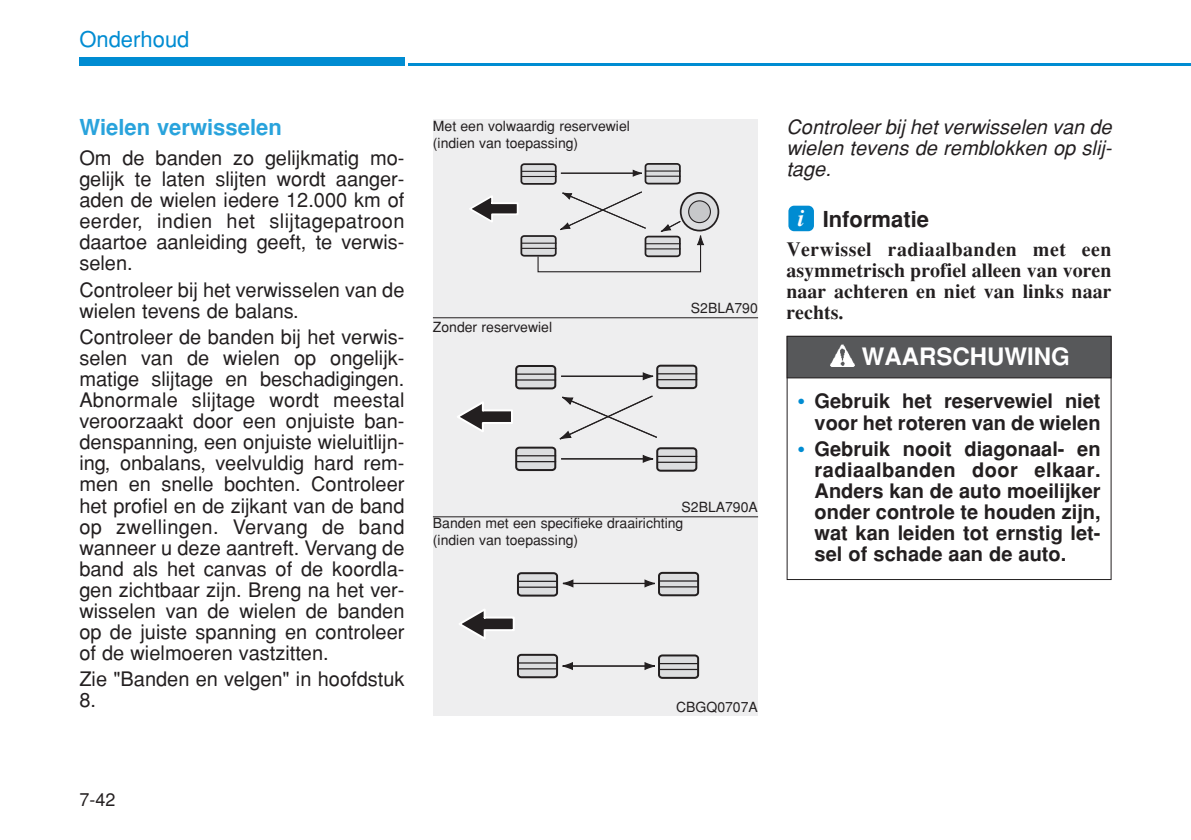
<style>
.page{position:relative;width:1191px;height:840px;background:#fff}
.page>*{position:absolute;margin:0;border:0;box-sizing:border-box;transform-origin:0 0}
.t1{font:700 24px "Helvetica Tr";color:#fff}
.t2{font:italic 700 23.8px "Times Tr";color:#fff}
.t3{font:700 22px "Helvetica Tr";color:#29a3dc}
.t4{font:700 22px "Helvetica Tr";color:#231f20}
.t5{font:22px "Helvetica Normal Tr";color:#008cd2}
.t6{font:20px/21px "Helvetica Normal Tr";color:#231f20;text-align:justify}
.t7{font:700 20px/21px "Helvetica Tr";color:#231f20;text-align:right}
.t8{font:700 20px/21px "Times Tr";color:#231f20;text-align:justify}
.t9{font:italic 20px/21px "Helvetica Normal Tr";color:#231f20;text-align:justify}
.t10{font:18px "Helvetica Normal Tr";color:#231f20}
.t11{font:14px/16.8px "Helvetica Normal Tr";color:#231f20}
.s1{font-size:22px;color:#008cd2}
</style>
<div class="page">
<div style="left:79px;top:57px;width:325px;height:8px;background:#008cd2"></div>
<hr style="left:408px;top:63px;width:782px;height:2px;background:#008cd2">
<div style="left:788px;top:205px;width:26px;height:26px;background:#008cd2;border-radius:6px"></div>
<div style="left:433px;top:119px;width:325px;height:198px;background:#eeeeef"></div>
<div style="left:521px;top:164px;width:35px;height:20px;background:#dcdddf;border-radius:3px"></div>
<div style="left:520px;top:163px;width:36px;height:22px;border:2px solid #231f20;border-radius:3px"></div>
<hr style="left:521px;top:171px;width:35px;height:1px;background:#231f20">
<hr style="left:521px;top:176px;width:35px;height:1px;background:#231f20">
<svg style="left:521px;top:236px;width:35px;height:19px"></svg>
<div style="left:520px;top:235px;width:36px;height:21px;border:2px solid #231f20;border-radius:3px"></div>
<hr style="left:521px;top:242px;width:35px;height:1px;background:#231f20">
<hr style="left:521px;top:248px;width:35px;height:1px;background:#231f20">
<div style="left:645px;top:164px;width:35px;height:19px;background:#dcdddf;border-radius:3px"></div>
<div style="left:644px;top:163px;width:37px;height:21px;border:2px solid #231f20;border-radius:3px"></div>
<hr style="left:645px;top:170px;width:35px;height:1px;background:#231f20">
<hr style="left:645px;top:175px;width:35px;height:2px;background:#231f20">
<hr style="left:561px;top:172px;width:74px;height:2px;background:#231f20">
<svg style="left:632px;top:169px;width:18px;height:9px"></svg>
<svg style="left:537px;top:191px;width:168px;height:82px"></svg>
<svg style="left:680px;top:193px;width:38px;height:37px"></svg>
<div style="left:680px;top:192px;width:39px;height:39px;border:2px solid #231f20;border-radius:50%"></div>
<div style="left:688px;top:201px;width:22px;height:21px;background:#c7c8ca;border-radius:50%"></div>
<div style="left:688px;top:200px;width:23px;height:23px;border:1px solid #231f20;border-radius:50%"></div>
<svg style="left:469px;top:196px;width:49px;height:26px"></svg>
<div style="left:433px;top:317px;width:325px;height:199px;background:#eeeeef"></div>
<svg style="left:559px;top:395px;width:98px;height:45px"></svg>
<div style="left:516px;top:366px;width:39px;height:22px;background:#dcdddf;border-radius:3px"></div>
<div style="left:515px;top:365px;width:41px;height:24px;border:2px solid #231f20;border-radius:3px"></div>
<hr style="left:516px;top:373px;width:40px;height:1px;background:#231f20">
<hr style="left:516px;top:379px;width:40px;height:1px;background:#231f20">
<div style="left:516px;top:447px;width:39px;height:23px;background:#dcdddf;border-radius:3px"></div>
<div style="left:515px;top:446px;width:41px;height:25px;border:2px solid #231f20;border-radius:3px"></div>
<hr style="left:516px;top:455px;width:40px;height:1px;background:#231f20">
<hr style="left:516px;top:461px;width:40px;height:1px;background:#231f20">
<div style="left:657px;top:365px;width:39px;height:23px;background:#dcdddf;border-radius:3px"></div>
<div style="left:656px;top:364px;width:41px;height:25px;border:2px solid #231f20;border-radius:3px"></div>
<hr style="left:657px;top:373px;width:40px;height:1px;background:#231f20">
<hr style="left:657px;top:379px;width:40px;height:1px;background:#231f20">
<div style="left:657px;top:448px;width:39px;height:22px;background:#dcdddf;border-radius:3px"></div>
<div style="left:656px;top:447px;width:41px;height:24px;border:2px solid #231f20;border-radius:3px"></div>
<hr style="left:657px;top:455px;width:40px;height:2px;background:#231f20">
<hr style="left:657px;top:461px;width:40px;height:1px;background:#231f20">
<hr style="left:561px;top:375px;width:84px;height:1px;background:#231f20">
<svg style="left:642px;top:371px;width:20px;height:10px"></svg>
<hr style="left:561px;top:458px;width:84px;height:1px;background:#231f20">
<svg style="left:642px;top:453px;width:20px;height:11px"></svg>
<svg style="left:457px;top:402px;width:56px;height:30px"></svg>
<div style="left:433px;top:516px;width:325px;height:199px;background:#eeeeef"></div>
<hr style="left:433px;top:516px;width:325px;height:1px;background:#231f20">
<hr style="left:433px;top:317px;width:325px;height:1px;background:#231f20">
<div style="left:518px;top:573px;width:39px;height:22px;background:#dcdddf;border-radius:3px"></div>
<div style="left:517px;top:572px;width:41px;height:24px;border:2px solid #231f20;border-radius:3px"></div>
<hr style="left:517px;top:580px;width:41px;height:1px;background:#231f20">
<hr style="left:517px;top:586px;width:41px;height:1px;background:#231f20">
<div style="left:518px;top:654px;width:39px;height:22px;background:#dcdddf;border-radius:3px"></div>
<div style="left:517px;top:653px;width:41px;height:24px;border:2px solid #231f20;border-radius:3px"></div>
<hr style="left:517px;top:662px;width:41px;height:1px;background:#231f20">
<hr style="left:517px;top:667px;width:41px;height:2px;background:#231f20">
<div style="left:659px;top:572px;width:39px;height:23px;background:#dcdddf;border-radius:3px"></div>
<div style="left:658px;top:571px;width:41px;height:25px;border:2px solid #231f20;border-radius:3px"></div>
<hr style="left:658px;top:580px;width:41px;height:1px;background:#231f20">
<hr style="left:658px;top:586px;width:41px;height:1px;background:#231f20">
<svg style="left:659px;top:655px;width:39px;height:22px"></svg>
<div style="left:658px;top:654px;width:41px;height:24px;border:2px solid #231f20;border-radius:3px"></div>
<hr style="left:658px;top:662px;width:41px;height:1px;background:#231f20">
<hr style="left:658px;top:668px;width:41px;height:1px;background:#231f20">
<hr style="left:563px;top:582px;width:84px;height:1px;background:#231f20">
<svg style="left:644px;top:578px;width:20px;height:10px"></svg>
<svg style="left:554px;top:578px;width:20px;height:10px"></svg>
<hr style="left:563px;top:665px;width:84px;height:1px;background:#231f20">
<svg style="left:644px;top:660px;width:20px;height:11px"></svg>
<svg style="left:553px;top:660px;width:20px;height:11px"></svg>
<svg style="left:459px;top:609px;width:56px;height:30px"></svg>
<div style="left:787px;top:336px;width:324px;height:41px;background:#57585a"></div>
<div style="left:786px;top:335px;width:325px;height:43px;border:1px solid #231f20"></div>
<img style="left:830px;top:344px;width:24px;height:22px">
<p class="t5" style="left:79px;top:31px;width:112px">Onderhoud</p>
<p class="t3" style="left:79px;top:119px;width:204px">Wielen verwisselen</p>
<p class="t6" style="left:79px;top:149px;width:327px">Om de banden zo gelijkmatig mo&shy;gelijk te laten slijten wordt aanger&shy;aden de wielen iedere 12.000 km of eerder, indien het slijtagepatroon daartoe aanleiding geeft, te verwis&shy;selen.</p>
<p class="t6" style="left:79px;top:281px;width:327px">Controleer bij het verwisselen van de wielen tevens de balans.</p>
<p class="t6" style="left:79px;top:328px;width:327px">Controleer de banden bij het verwis&shy;selen van de wielen op ongelijk&shy;matige slijtage en beschadigingen.<br>Abnormale slijtage wordt meestal veroorzaakt door een onjuiste ban&shy;denspanning, een onjuiste wieluitlijn&shy;ing, onbalans, veelvuldig hard rem&shy;men en snelle bochten. Controleer het profiel en de zijkant van de band op zwellingen. Vervang de band wanneer u deze aantreft. Vervang de band als het canvas of de koordla&shy;gen zichtbaar zijn. Breng na het ver&shy;wisselen van de wielen de banden op de juiste spanning en controleer of de wielmoeren vastzitten.</p>
<p class="t6" style="left:79px;top:670px;width:327px">Zie "Banden en velgen" in hoofdstuk<br>8.</p>
<p class="t11" style="left:433px;top:119px;width:198px">Met een volwaardig reservewiel (indien van toepassing)</p>
<p class="t11" style="left:433px;top:320px;width:121px">Zonder reservewiel</p>
<p class="t11" style="left:691px;top:300px;width:68px">S2BLA790</p>
<p class="t11" style="left:681px;top:499px;width:78px">S2BLA790A</p>
<p class="t11" style="left:433px;top:516px;width:252px">Banden met een specifieke draairichting (indien van toepassing)</p>
<p class="t11" style="left:676px;top:700px;width:83px">CBGQ0707A</p>
<p class="t9" style="left:786px;top:118px;width:331px">Controleerbij hetverwisselen van de wielen tevens de remblokken op slij - tage.</p>
<p class="t4" style="left:822px;top:211px;width:108px">Informatie</p>
<p class="t8" style="left:786px;top:241px;width:327px">Verwissel radiaalbanden met een asymmetrisch profiel alleen van voren naar achteren en niet van links naar rechts.</p>
<p class="t2" style="left:797px;top:204px;width:8px">i</p>
<p class="t1" style="left:862px;top:347px;width:209px">WAARSCHUWING</p>
<p class="t7" style="left:797px;top:392px;width:304px"><span class="s1">•</span> Gebruik het reservewiel niet voor het roteren van de wielen</p>
<p class="t7" style="left:814px;top:440px;width:287px;text-align:justify;text-indent:-17px"><span class="s1">•</span> Gebruik nooit diagonaal- en radiaalbanden door elkaar.<br>Anders kan de auto moeilijker onder controle te houden zijn, wat kan leiden tot ernstig let&shy;sel of schade aan de auto.</p>
<p class="t10" style="left:79px;top:792px;width:38px">7-42</p>
</div>
